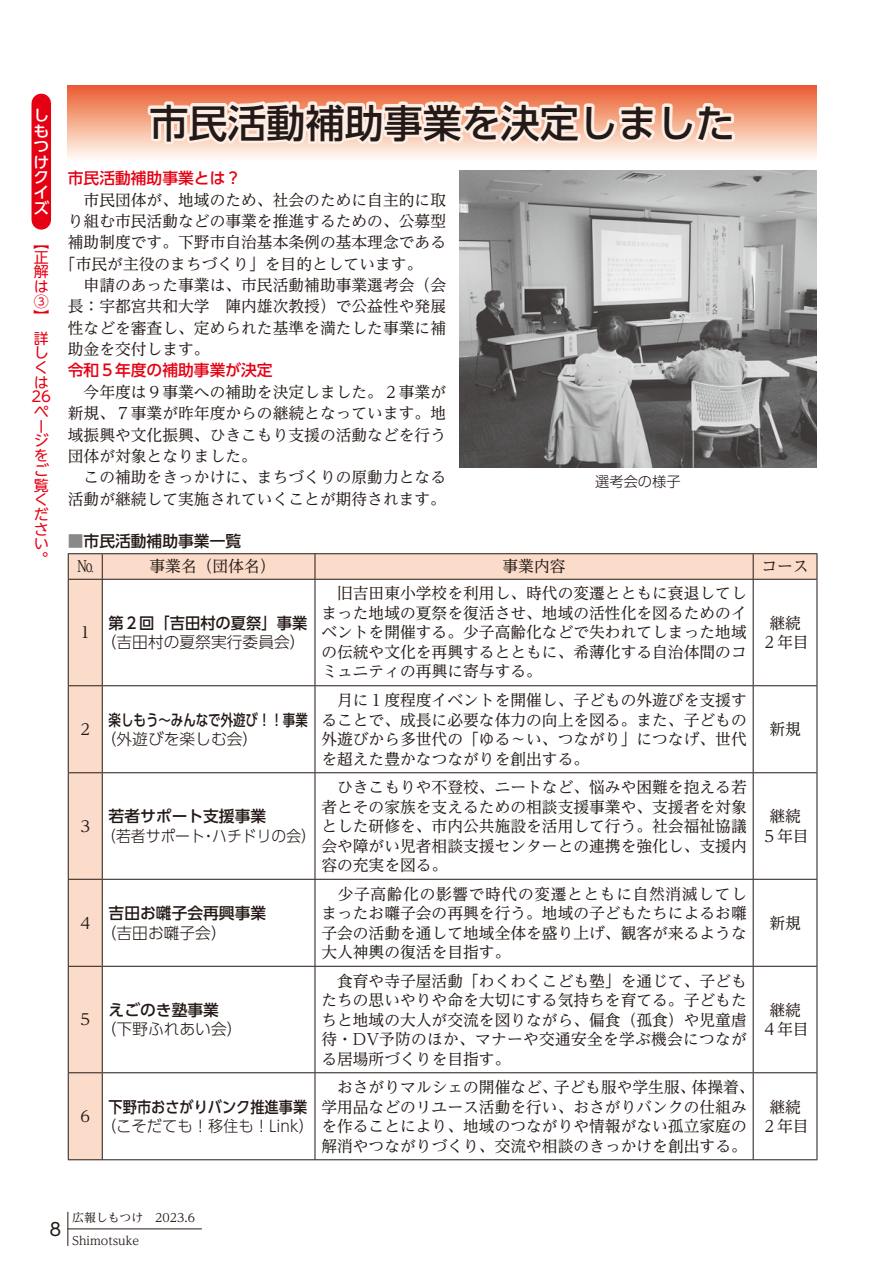
<style>
.page{position:relative;width:893px;height:1263px;background:#fff}
.page>*{position:absolute;margin:0;border:0;box-sizing:border-box;transform-origin:0 0}
.t1{font:39px "UD Shin Go Pr 6 N Medium 90 pv RKSJ H";color:#231916}
.t2{font:17.7px "UD Shin Go Pr 6 N Regular 90 pv RKSJ H";color:#231916}
.t3{font:15.75px/19.5px "UD Reimin Pr 6 N Regular 90 pv RKSJ H";color:#231916;text-align:justify}
.t4{font:15.75px "UD Shin Go Pr 6 N Light 90 pv RKSJ H";color:#231916}
.t5{font:15.75px "UD Shin Go Pr 6 N Medium 90 pv RKSJ V";color:#231916}
.t6{font:15.75px "UD Shin Go Pr 6 N Medium 90 pv RKSJ V";color:#e60013}
.t7{font:15.75px "UD Shin Go Pr 6 N Medium 90 pv RKSJ V";color:#231916;scale:.79 1}
.t8{font:15.75px "UD Shin Go Pr 6 N Light 90 pv RKSJ H";color:#231916;scale:.94 1}
.t9{font:15.75px "UD Shin Go Pr 6 N Medium 90 pv RKSJ V";color:#231916;scale:.9 1}
.t10{font:15.45px/15.5px "UD Shin Go Pr 6 N Medium 90 pv RKSJ V";color:#fff}
.t11{font:15.45px "UD Reimin Pr 6 N Regular 90 pv RKSJ H";color:#231916}
.t12{font:14.7px/14.7px "UD Shin M Go Pr 6 N Regular 90 pv RKSJ V";color:#e60013;text-align:justify}
.t13{font:14.25px "UD Shin Go Pr 6 N Light 90 pv RKSJ H";color:#231916}
.t14{font:11.7px/22.2px "UD Reimin Pr 6 N Regular 90 pv RKSJ H";color:#231916}
.s1{font-family:"Ryumin Pr 6 N Reg 90 pv RKSJ H";color:#898989}
</style>
<div class="page">
<div style="left:32px;top:103px;width:19px;height:117px;background:#e60013"></div>
<svg style="left:69px;top:554px;width:747px;height:605px"></svg>
<hr style="left:68px;top:553px;width:34px;height:1px;background:#231916">
<svg style="left:68px;top:554px;width:1px;height:25px"></svg>
<hr style="left:102px;top:553px;width:213px;height:1px;background:#231916">
<svg style="left:102px;top:554px;width:1px;height:25px"></svg>
<hr style="left:315px;top:553px;width:438px;height:1px;background:#231916">
<svg style="left:314px;top:554px;width:1px;height:25px"></svg>
<hr style="left:753px;top:553px;width:64px;height:1px;background:#231916">
<svg style="left:752px;top:554px;width:1px;height:25px"></svg>
<svg style="left:816px;top:554px;width:1px;height:25px"></svg>
<hr style="left:68px;top:579px;width:749px;height:1px;background:#231916">
<hr style="left:68px;top:580px;width:1px;height:105px;background:#231916">
<hr style="left:102px;top:580px;width:1px;height:105px;background:#231916">
<hr style="left:314px;top:580px;width:1px;height:105px;background:#231916">
<hr style="left:752px;top:580px;width:1px;height:105px;background:#231916">
<hr style="left:816px;top:580px;width:1px;height:105px;background:#231916">
<hr style="left:68px;top:685px;width:34px;height:1px;background:#231916">
<hr style="left:68px;top:686px;width:1px;height:86px;background:#231916">
<hr style="left:102px;top:685px;width:213px;height:1px;background:#231916">
<hr style="left:102px;top:686px;width:1px;height:86px;background:#231916">
<hr style="left:315px;top:685px;width:438px;height:1px;background:#231916">
<hr style="left:314px;top:686px;width:1px;height:86px;background:#231916">
<hr style="left:753px;top:685px;width:64px;height:1px;background:#231916">
<hr style="left:752px;top:686px;width:1px;height:86px;background:#231916">
<hr style="left:816px;top:686px;width:1px;height:86px;background:#231916">
<hr style="left:68px;top:772px;width:34px;height:1px;background:#231916">
<hr style="left:68px;top:773px;width:1px;height:106px;background:#231916">
<hr style="left:102px;top:772px;width:213px;height:1px;background:#231916">
<hr style="left:102px;top:773px;width:1px;height:106px;background:#231916">
<hr style="left:315px;top:772px;width:438px;height:1px;background:#231916">
<hr style="left:314px;top:773px;width:1px;height:106px;background:#231916">
<hr style="left:753px;top:772px;width:64px;height:1px;background:#231916">
<hr style="left:752px;top:773px;width:1px;height:106px;background:#231916">
<hr style="left:816px;top:773px;width:1px;height:106px;background:#231916">
<hr style="left:68px;top:879px;width:34px;height:1px;background:#231916">
<hr style="left:68px;top:880px;width:1px;height:86px;background:#231916">
<hr style="left:102px;top:879px;width:213px;height:1px;background:#231916">
<hr style="left:102px;top:880px;width:1px;height:86px;background:#231916">
<hr style="left:315px;top:879px;width:438px;height:1px;background:#231916">
<hr style="left:314px;top:880px;width:1px;height:86px;background:#231916">
<hr style="left:753px;top:879px;width:64px;height:1px;background:#231916">
<hr style="left:752px;top:880px;width:1px;height:86px;background:#231916">
<hr style="left:816px;top:880px;width:1px;height:86px;background:#231916">
<hr style="left:68px;top:966px;width:34px;height:1px;background:#231916">
<hr style="left:68px;top:967px;width:1px;height:105px;background:#231916">
<hr style="left:102px;top:966px;width:213px;height:1px;background:#231916">
<hr style="left:102px;top:967px;width:1px;height:105px;background:#231916">
<hr style="left:315px;top:966px;width:438px;height:1px;background:#231916">
<hr style="left:314px;top:967px;width:1px;height:105px;background:#231916">
<hr style="left:753px;top:966px;width:64px;height:1px;background:#231916">
<hr style="left:752px;top:967px;width:1px;height:105px;background:#231916">
<hr style="left:816px;top:967px;width:1px;height:105px;background:#231916">
<hr style="left:68px;top:1072px;width:34px;height:1px;background:#231916">
<hr style="left:68px;top:1073px;width:1px;height:86px;background:#231916">
<hr style="left:102px;top:1072px;width:213px;height:1px;background:#231916">
<hr style="left:102px;top:1073px;width:1px;height:86px;background:#231916">
<hr style="left:315px;top:1072px;width:438px;height:1px;background:#231916">
<hr style="left:314px;top:1073px;width:1px;height:86px;background:#231916">
<hr style="left:753px;top:1072px;width:64px;height:1px;background:#231916">
<hr style="left:752px;top:1073px;width:1px;height:86px;background:#231916">
<hr style="left:816px;top:1073px;width:1px;height:86px;background:#231916">
<hr style="left:68px;top:1159px;width:749px;height:1px;background:#231916">
<hr style="left:68px;top:1212px;width:1px;height:34px;background:#231916">
<hr style="left:68px;top:1229px;width:134px;height:1px;background:#231916">
<img style="left:459px;top:170px;width:357px;height:298px">
<div style="left:68px;top:85px;width:748px;height:77px;background:linear-gradient(to bottom,#ea5c2d,#fffffa)"></div>
<svg style="left:145px;top:88px;width:592px;height:62px"></svg>
<p class="t10" style="left:33px;top:110px;width:17px">しもつけクイズ</p>
<p class="t12" style="left:34px;top:237px;width:16px">【正解は③】</p>
<p class="t12" style="left:31px;top:333px;width:21px;text-align:left">詳しくは<br>26ページをご覧ください。</p>
<h1 class="t1" style="left:149px;top:108px;width:586px">市民活動補助事業を決定しました</h1>
<p class="t6" style="left:68px;top:173px;width:175px">市民活動補助事業とは？</p>
<p class="t3" style="left:68px;top:192px;width:380px">　市民団体が、地域のため、社会のために自主的に取</p>
<p class="t3" style="left:68px;top:214px;width:380px">り組む市民活動などの事業を推進するための、公募型</p>
<p class="t3" style="left:68px;top:235px;width:380px">補助制度です。下野市自治基本条例の基本理念である</p>
<p class="t3" style="left:60px;top:256px;width:364px">「市民が主役のまちづくり」を目的としています。</p>
<p class="t3" style="left:68px;top:278px;width:380px">　申請のあった事業は、市民活動補助事業選考会（会</p>
<p class="t3" style="left:68px;top:299px;width:380px">長：宇都宮共和大学　陣内雄次教授）で公益性や発展</p>
<p class="t3" style="left:68px;top:320px;width:380px">性などを審査し、定められた基準を満たした事業に補</p>
<p class="t3" style="left:68px;top:342px;width:143px">助金を交付します。</p>
<p class="t6" style="left:68px;top:365px;width:206px">令和５年度の補助事業が決定</p>
<p class="t3" style="left:68px;top:383px;width:380px;line-height:21.3px;text-align:left">　今年度は９事業への補助を決定しました。２事業が新規、７事業が昨年度からの継続となっています。地域振興や文化振興、ひきこもり支援の活動などを行う団体が対象となりました。<br>　この補助をきっかけに、まちづくりの原動力となる活動が継続して実施されていくことが期待されます。</p>
<p class="t13" style="left:595px;top:476px;width:87px">選考会の様子</p>
<p class="t5" style="left:68px;top:535px;width:175px"><span class="s1">■</span>市民活動補助事業一覧</p>
<p class="t3" style="left:77px;top:559px;width:17px">№</p>
<p class="t3" style="left:149px;top:559px;width:127px">事業名（団体名）</p>
<p class="t3" style="left:502px;top:559px;width:64px">事業内容</p>
<p class="t3" style="left:761px;top:559px;width:49px">コース</p>
<p class="t11" style="left:80px;top:627px;width:11px">1</p>
<p class="t11" style="left:80px;top:724px;width:11px">2</p>
<p class="t11" style="left:80px;top:820px;width:11px">3</p>
<p class="t11" style="left:80px;top:917px;width:11px">4</p>
<p class="t11" style="left:80px;top:1014px;width:11px">5</p>
<p class="t11" style="left:80px;top:1111px;width:11px">6</p>
<p class="t5" style="left:109px;top:617px;width:200px">第２回「吉田村の夏祭」事業</p>
<p class="t4" style="left:101px;top:636px;width:206px">（吉田村の夏祭実行委員会）</p>
<p class="t7" style="left:109px;top:714px;width:254px">楽しもう～みんなで外遊び！！事業</p>
<p class="t4" style="left:101px;top:733px;width:159px">（外遊びを楽しむ会）</p>
<p class="t5" style="left:109px;top:810px;width:159px">若者サポート支援事業</p>
<p class="t8" style="left:101px;top:830px;width:230px">（若者サポート・ハチドリの会）</p>
<p class="t5" style="left:109px;top:907px;width:159px">吉田お囃子会再興事業</p>
<p class="t4" style="left:101px;top:927px;width:127px">（吉田お囃子会）</p>
<p class="t5" style="left:109px;top:1004px;width:112px">えごのき塾事業</p>
<p class="t4" style="left:101px;top:1023px;width:143px">（下野ふれあい会）</p>
<p class="t9" style="left:109px;top:1101px;width:222px">下野市おさがりバンク推進事業</p>
<p class="t4" style="left:101px;top:1120px;width:215px">（こそだても！移住も！Link）</p>
<p class="t3" style="left:321px;top:586px;width:427px">　旧吉田東小学校を利用し、時代の変遷とともに衰退してしまった地域の夏祭を復活させ、地域の活性化を図るためのイベントを開催する。少子高齢化などで失われてしまった地域の伝統や文化を再興するとともに、希薄化する自治体間のコミュニティの再興に寄与する。</p>
<p class="t3" style="left:321px;top:692px;width:427px">　月に１度程度イベントを開催し、子どもの外遊びを支援することで、成長に必要な体力の向上を図る。また、子どもの外遊びから多世代の「ゆる～い、つながり」につなげ、世代を超えた豊かなつながりを創出する。</p>
<p class="t3" style="left:321px;top:779px;width:427px">　ひきこもりや不登校、ニートなど、悩みや困難を抱える若者とその家族を支えるための相談支援事業や、支援者を対象とした研修を、市内公共施設を活用して行う。社会福祉協議会や障がい児者相談支援センターとの連携を強化し、支援内容の充実を図る。</p>
<p class="t3" style="left:321px;top:886px;width:427px">　少子高齢化の影響で時代の変遷とともに自然消滅してしまったお囃子会の再興を行う。地域の子どもたちによるお囃子会の活動を通して地域全体を盛り上げ、観客が来るような大人神輿の復活を目指す。</p>
<p class="t3" style="left:321px;top:973px;width:427px">　食育や寺子屋活動「わくわくこども塾」を通じて、子どもたちの思いやりや命を大切にする気持ちを育てる。子どもたちと地域の大人が交流を図りながら、偏食（孤食）や児童虐待・DV予防のほか、マナーや交通安全を学ぶ機会につながる居場所づくりを目指す。</p>
<p class="t3" style="left:321px;top:1079px;width:435px;text-align:left">　おさがりマルシェの開催など、子ども服や学生服、体操着、学用品などのリユース活動を行い、おさがりバンクの仕組みを作ることにより、地域のつながりや情報がない孤立家庭の解消やつながりづくり、交流や相談のきっかけを創出する。</p>
<p class="t3" style="left:761px;top:615px;width:49px;text-align:center">継続<br>２年目</p>
<p class="t3" style="left:769px;top:722px;width:33px">新規</p>
<p class="t3" style="left:761px;top:809px;width:49px;text-align:center">継続<br>５年目</p>
<p class="t3" style="left:769px;top:915px;width:33px">新規</p>
<p class="t3" style="left:761px;top:1002px;width:49px;text-align:center">継続<br>４年目</p>
<p class="t3" style="left:761px;top:1099px;width:49px;text-align:center">継続<br>２年目</p>
<p class="t2" style="left:50px;top:1222px;width:13px">8</p>
<p class="t14" style="left:72px;top:1208px;width:124px">広報しもつけ　2023.6<br>Shimotsuke</p>
</div>
